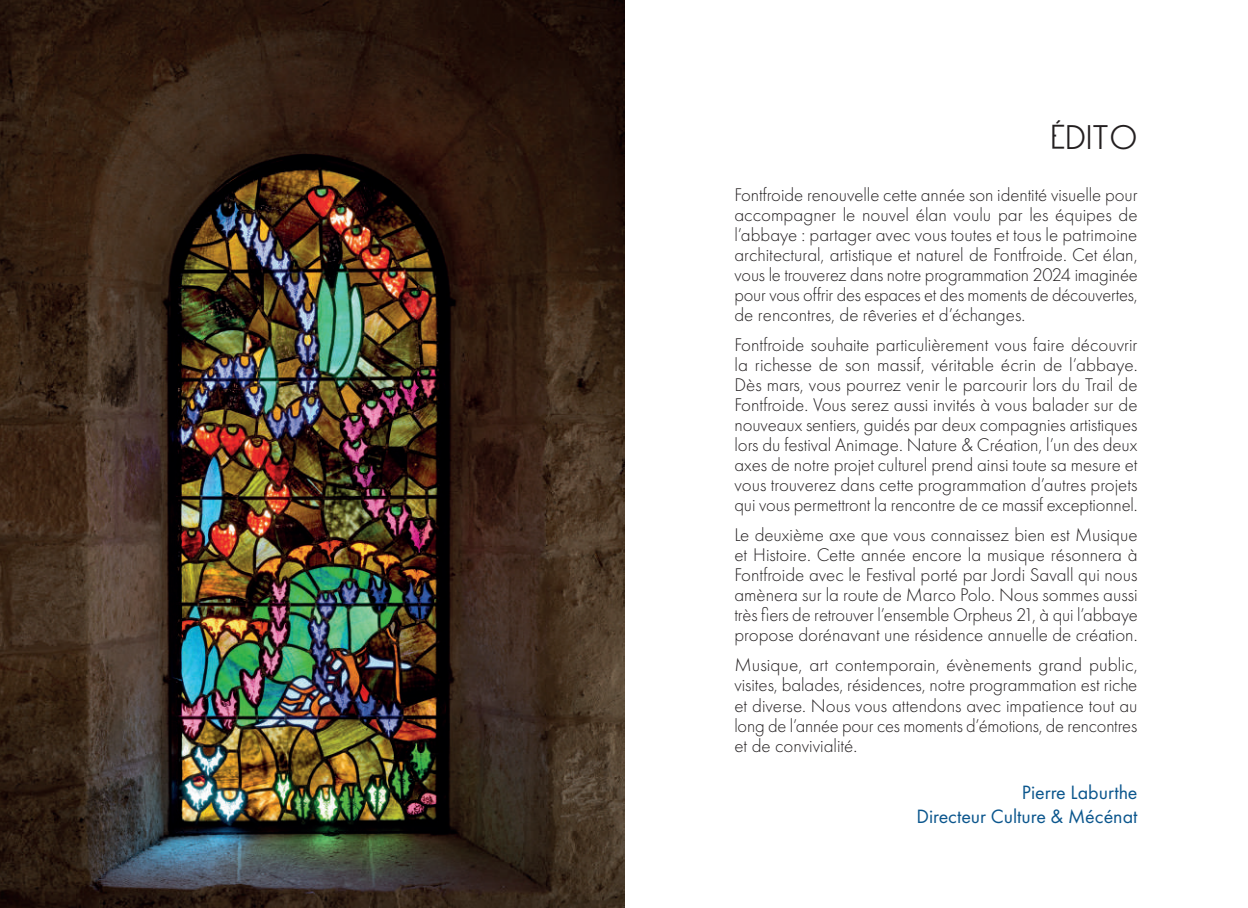
<style>
.page{position:relative;width:1248px;height:908px;background:#fff}
.page>*{position:absolute;margin:0;border:0;box-sizing:border-box;transform-origin:0 0}
.t1{font:34px "Fontfroide 2";color:#231f20}
.t2{font:20px/24px "Futura PT";color:#0b568d;text-align:right}
.t3{font:300 19px/20px "Futura PT";letter-spacing:-.005em;color:#231f20;text-align:justify}
</style>
<div class="page">
<img style="left:0;top:0;width:624px;height:907px">
<h1 class="t1" style="left:1050px;top:120px;width:88px">édito</h1>
<p class="t3" style="left:734px;top:185px;width:405px">Fontfroide renouvelle cette année son identité visuelle pour accompagner le nouvel élan voulu par les équipes de l’abbaye : partager avec vous toutes et tous le patrimoine architectural, artistique et naturel de Fontfroide. Cet élan, vous le trouverez dans notre programmation 2024 imaginée pour vous offrir des espaces et des moments de découvertes, de rencontres, de rêveries et d’échanges.</p>
<p class="t3" style="left:734px;top:335px;width:405px">Fontfroide souhaite particulièrement vous faire découvrir la richesse de son massif, véritable écrin de l’abbaye.<br>Dès mars, vous pourrez venir le parcourir lors du Trail de Fontfroide. Vous serez aussi invités à vous balader sur de nouveaux sentiers, guidés par deux compagnies artistiques lors du festival Animage. Nature &amp; Création, l’un des deux axes de notre projet culturel prend ainsi toute sa mesure et vous trouverez dans cette programmation d’autres projets qui vous permettront la rencontre de ce massif exceptionnel.</p>
<p class="t3" style="left:734px;top:525px;width:405px">Le deuxième axe que vous connaissez bien est Musique et Histoire. Cette année encore la musique résonnera à Fontfroide avec le Festival porté par Jordi Savall qui nous amènera sur la route de Marco Polo. Nous sommes aussi très fiers de retrouver l’ensemble Orpheus 21, à qui l’abbaye propose dorénavant une résidence annuelle de création.</p>
<p class="t3" style="left:734px;top:655px;width:404px">Musique, art contemporain, évènements grand public, visites, balades, résidences, notre programmation est riche et diverse. Nous vous attendons avec impatience tout au long de l’année pour ces moments d’émotions, de rencontres et de convivialité.</p>
<p class="t2" style="left:916px;top:779px;width:222px">Pierre Laburthe<br>Directeur Culture &amp; Mécénat</p>
</div>
